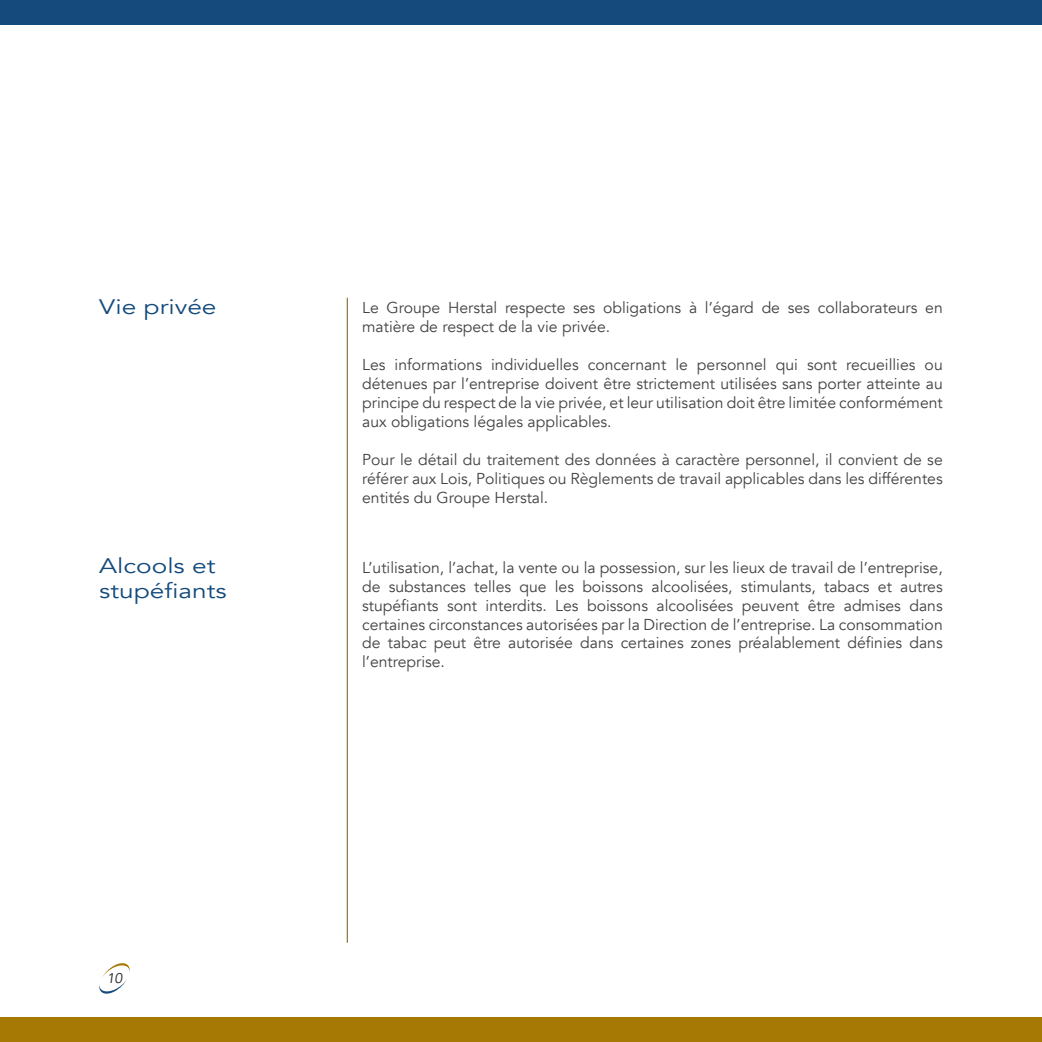
<style>
.page{position:relative;width:1042px;height:1042px;background:#fff}
.page>*{position:absolute;margin:0;border:0;box-sizing:border-box;transform-origin:0 0}
.t1{font:21px/24.5px "Avenir";color:#144a7c;scale:1.25 1}
.t2{font:15.75px/18.9px "Avenir";color:#414243;text-align:justify}
.t3{font:italic 14px "Avenir";color:#231f20}
</style>
<div class="page">
<div style="left:0;top:0;width:1042px;height:25px;background:#144a7c"></div>
<div style="left:0;top:1017px;width:1042px;height:25px;background:#a57903"></div>
<hr style="left:347px;top:298px;width:1px;height:645px;background:#a57903">
<svg style="left:99px;top:963px;width:31px;height:31px"></svg>
<h1 class="t1" style="left:99px;top:295px;width:95px">Vie privée</h1>
<h1 class="t1" style="left:99px;top:554px;width:103px">Alcools et stupéfiants</h1>
<p class="t3" style="left:107px;top:970px;width:17px">10</p>
<p class="t2" style="left:362px;top:299px;width:582px">Le Groupe Herstal respecte ses obligations à l’égard de ses collaborateurs en matière de respect de la vie privée.</p>
<p class="t2" style="left:362px;top:356px;width:582px">Les informations individuelles concernant le personnel qui sont recueillies ou détenues par l’entreprise doivent être strictement utilisées sans porter atteinte au principe du respect de la vie privée, et leur utilisation doit être limitée conformément aux obligations légales applicables.</p>
<p class="t2" style="left:362px;top:450px;width:582px">Pour le détail du traitement des données à caractère personnel, il convient de se référer aux Lois, Politiques ou Règlements de travail applicables dans les différentes entités du Groupe Herstal.</p>
<p class="t2" style="left:362px;top:558px;width:582px">L’utilisation, l’achat, la vente ou la possession, sur les lieux de travail de l’entreprise, de substances telles que les boissons alcoolisées, stimulants, tabacs et autres stupéfiants sont interdits. Les boissons alcoolisées peuvent être admises dans certaines circonstances autorisées par la Direction de l’entreprise. La consommation de tabac peut être autorisée dans certaines zones préalablement définies dans l’entreprise.</p>
</div>
